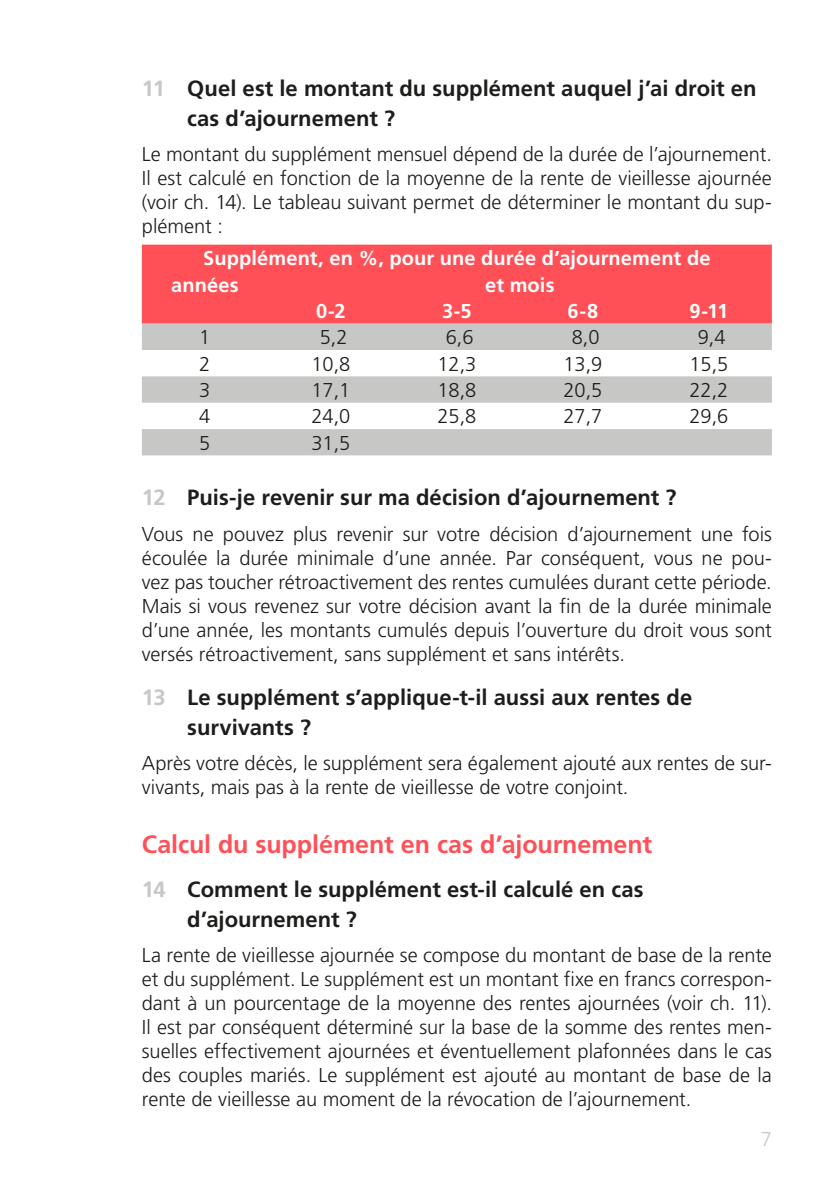
<style>
.page{position:relative;width:840px;height:1191px;background:#fff}
.page>*{position:absolute;margin:0;border:0;box-sizing:border-box;transform-origin:0 0}
.Texttitel{font:700 25px "Frutiger LT Std";letter-spacing:-.005em;color:#ff5057}
.t1{font:700 22px/30px "Frutiger LT Std";color:#1d1d1b}
.Grundtext{font:300 20px/24px "Frutiger LT Std";color:#1d1d1b;text-align:justify}
.Text_vor_Aufzählung{font:300 20px/24px "Frutiger LT Std";color:#1d1d1b;text-align:justify}
.Zahlen_Tabelle{font:300 20px "Frutiger LT Std";color:#1d1d1b}
.Tabellen_Text_Weiss{font:700 20px "Frutiger LT Std";letter-spacing:.005em;color:#fff}
.t2{font:300 20px "Frutiger LT Std";color:#c7c7c6}
.s1{color:#c7c7c6}
</style>
<div class="page">
<div style="left:142px;top:245px;width:629px;height:79px;background:#ff5057"></div>
<svg style="left:142px;top:324px;width:629px;height:131px;fill:#c7c7c6"></svg>
<p class="t1" style="left:187px;top:73px;width:570px;text-indent:-45px"><span class="s1">11</span> Quel est le montant du supplément auquel j’ai droit en cas d’ajournement ?</p>
<p class="Text_vor_Aufzählung" style="left:142px;top:143px;width:631px">Le montant du supplément mensuel dépend de la durée de l’ajournement.<br>Il est calculé en fonction de la moyenne de la rente de vieillesse ajournée (voir ch. 14). Le tableau suivant permet de déterminer le montant du sup&shy;plément :</p>
<p class="Tabellen_Text_Weiss" style="left:203px;top:246px;width:508px">Supplément, en %, pour une durée d’ajournement de</p>
<p class="Tabellen_Text_Weiss" style="left:171px;top:273px;width:69px">années</p>
<p class="Tabellen_Text_Weiss" style="left:485px;top:273px;width:71px">et mois</p>
<p class="Tabellen_Text_Weiss" style="left:316px;top:299px;width:31px">0-2</p>
<p class="Tabellen_Text_Weiss" style="left:442px;top:299px;width:31px">3-5</p>
<p class="Tabellen_Text_Weiss" style="left:567px;top:299px;width:32px">6-8</p>
<p class="Tabellen_Text_Weiss" style="left:689px;top:299px;width:40px">9-11</p>
<p class="Zahlen_Tabelle" style="left:199px;top:326px;width:13px">1</p>
<p class="Zahlen_Tabelle" style="left:319px;top:326px;width:29px">5,2</p>
<p class="Zahlen_Tabelle" style="left:445px;top:326px;width:29px">6,6</p>
<p class="Zahlen_Tabelle" style="left:571px;top:326px;width:29px">8,0</p>
<p class="Zahlen_Tabelle" style="left:697px;top:326px;width:29px">9,4</p>
<p class="Zahlen_Tabelle" style="left:199px;top:352px;width:13px">2</p>
<p class="Zahlen_Tabelle" style="left:311px;top:352px;width:40px">10,8</p>
<p class="Zahlen_Tabelle" style="left:437px;top:352px;width:40px">12,3</p>
<p class="Zahlen_Tabelle" style="left:563px;top:352px;width:40px">13,9</p>
<p class="Zahlen_Tabelle" style="left:689px;top:352px;width:40px">15,5</p>
<p class="Zahlen_Tabelle" style="left:199px;top:379px;width:13px">3</p>
<p class="Zahlen_Tabelle" style="left:311px;top:379px;width:40px">17,1</p>
<p class="Zahlen_Tabelle" style="left:437px;top:379px;width:40px">18,8</p>
<p class="Zahlen_Tabelle" style="left:563px;top:379px;width:40px">20,5</p>
<p class="Zahlen_Tabelle" style="left:689px;top:379px;width:40px">22,2</p>
<p class="Zahlen_Tabelle" style="left:199px;top:405px;width:13px">4</p>
<p class="Zahlen_Tabelle" style="left:311px;top:405px;width:40px">24,0</p>
<p class="Zahlen_Tabelle" style="left:437px;top:405px;width:40px">25,8</p>
<p class="Zahlen_Tabelle" style="left:563px;top:405px;width:40px">27,7</p>
<p class="Zahlen_Tabelle" style="left:689px;top:405px;width:40px">29,6</p>
<p class="Zahlen_Tabelle" style="left:199px;top:431px;width:13px">5</p>
<p class="Zahlen_Tabelle" style="left:311px;top:431px;width:40px">31,5</p>
<p class="t1" style="left:142px;top:482px;width:536px"><span class="s1">12</span> Puis-je revenir sur ma décision d’ajournement ?</p>
<p class="Grundtext" style="left:142px;top:522px;width:631px">Vous ne pouvez plus revenir sur votre décision d’ajournement une fois écoulée la durée minimale d’une année. Par conséquent, vous ne pou&shy;vez pas toucher rétroactivement des rentes cumulées durant cette période.<br>Mais si vous revenez sur votre décision avant la fin de la durée minimale d’une année, les montants cumulés depuis l’ouverture du droit vous sont versés rétroactivement, sans supplément et sans intérêts.</p>
<p class="t1" style="left:187px;top:682px;width:506px;text-indent:-45px"><span class="s1">13</span> Le supplément s’applique-t-il aussi aux rentes de survivants ?</p>
<p class="Grundtext" style="left:142px;top:751px;width:631px">Après votre décès, le supplément sera également ajouté aux rentes de sur&shy;vivants, mais pas à la rente de vieillesse de votre conjoint.</p>
<p class="Texttitel" style="left:142px;top:829px;width:511px">Calcul du supplément en cas d’ajournement</p>
<p class="t1" style="left:187px;top:874px;width:457px;text-indent:-45px"><span class="s1">14</span> Comment le supplément est-il calculé en cas d’ajournement ?</p>
<p class="Grundtext" style="left:142px;top:943px;width:631px">La rente de vieillesse ajournée se compose du montant de base de la rente et du supplément. Le supplément est un montant fixe en francs correspon&shy;dant à un pourcentage de la moyenne des rentes ajournées (voir ch. 11).<br>Il est par conséquent déterminé sur la base de la somme des rentes men&shy;suelles effectivement ajournées et éventuellement plafonnées dans le cas des couples mariés. Le supplément est ajouté au montant de base de la rente de vieillesse au moment de la révocation de l’ajournement.</p>
<p class="t2" style="left:760px;top:1127px;width:13px">7</p>
</div>
